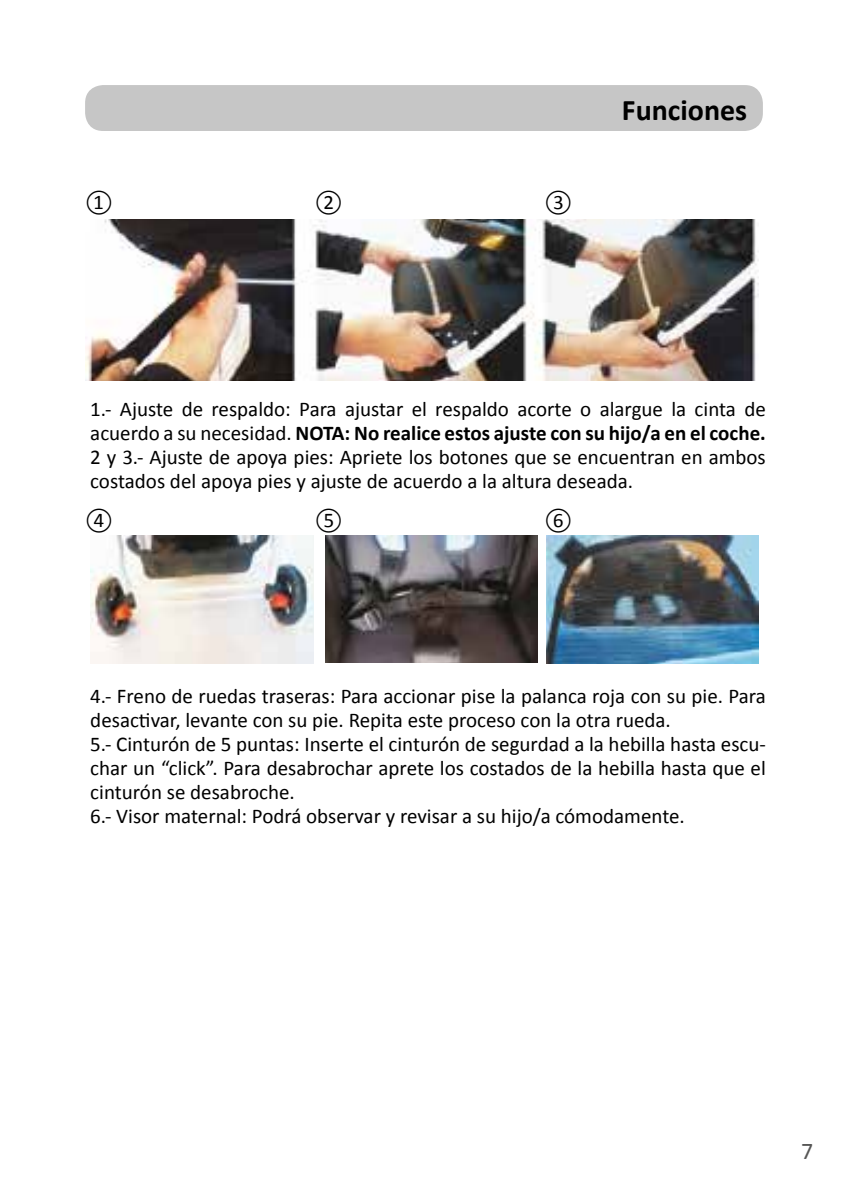
<style>
.page{position:relative;width:851px;height:1191px;background:#fff}
.page>*{position:absolute;margin:0;border:0;box-sizing:border-box;transform-origin:0 0}
.t1{font:700 30px "Calibri";color:#000}
.t2{font:24px "Calibri";color:#575756}
.t3{font:21px/24px "Calibri";color:#000;text-align:justify}
.s1{font-weight:700}
</style>
<div class="page">
<img style="left:85px;top:220px;width:673px;height:160px">
<div style="left:85px;top:85px;width:677px;height:46px;background:#c6c6c6;border-radius:18px"></div>
<img style="left:90px;top:536px;width:224px;height:128px">
<img style="left:325px;top:535px;width:212px;height:127px">
<img style="left:546px;top:536px;width:212px;height:127px">
<p class="t3" style="left:85px;top:191px;width:29px">①</p>
<p class="t3" style="left:315px;top:191px;width:29px">②</p>
<p class="t3" style="left:544px;top:191px;width:29px">③</p>
<h1 class="t1" style="left:621px;top:91px;width:127px">Funciones</h1>
<p class="t3" style="left:90px;top:397px;width:677px">1.- Ajuste de respaldo: Para ajustar el respaldo acorte o alargue la cinta de acuerdo a su necesidad. <span class="s1">NOTA: No realice estos ajuste con su hijo/a en el coche.<br></span>2 y 3.- Ajuste de apoya pies: Apriete los botones que se encuentran en ambos costados del apoya pies y ajuste de acuerdo a la altura deseada.</p>
<p class="t3" style="left:85px;top:508px;width:29px">④</p>
<p class="t3" style="left:315px;top:508px;width:29px">⑤</p>
<p class="t3" style="left:544px;top:508px;width:29px">⑥</p>
<p class="t3" style="left:90px;top:684px;width:677px;text-align:left">4.- Freno de ruedas traseras: Para accionar pise la palanca roja con su pie. Para desactivar, levante con su pie. Repita este proceso con la otra rueda.<br>5.- Cinturón de 5 puntas: Inserte el cinturón de segurdad a la hebilla hasta escu&shy;char un “click”. Para desabrochar aprete los costados de la hebilla hasta que el cinturón se desabroche.<br>6.- Visor maternal: Podrá observar y revisar a su hijo/a cómodamente.</p>
<p class="t2" style="left:801px;top:1135px;width:14px">7</p>
</div>
